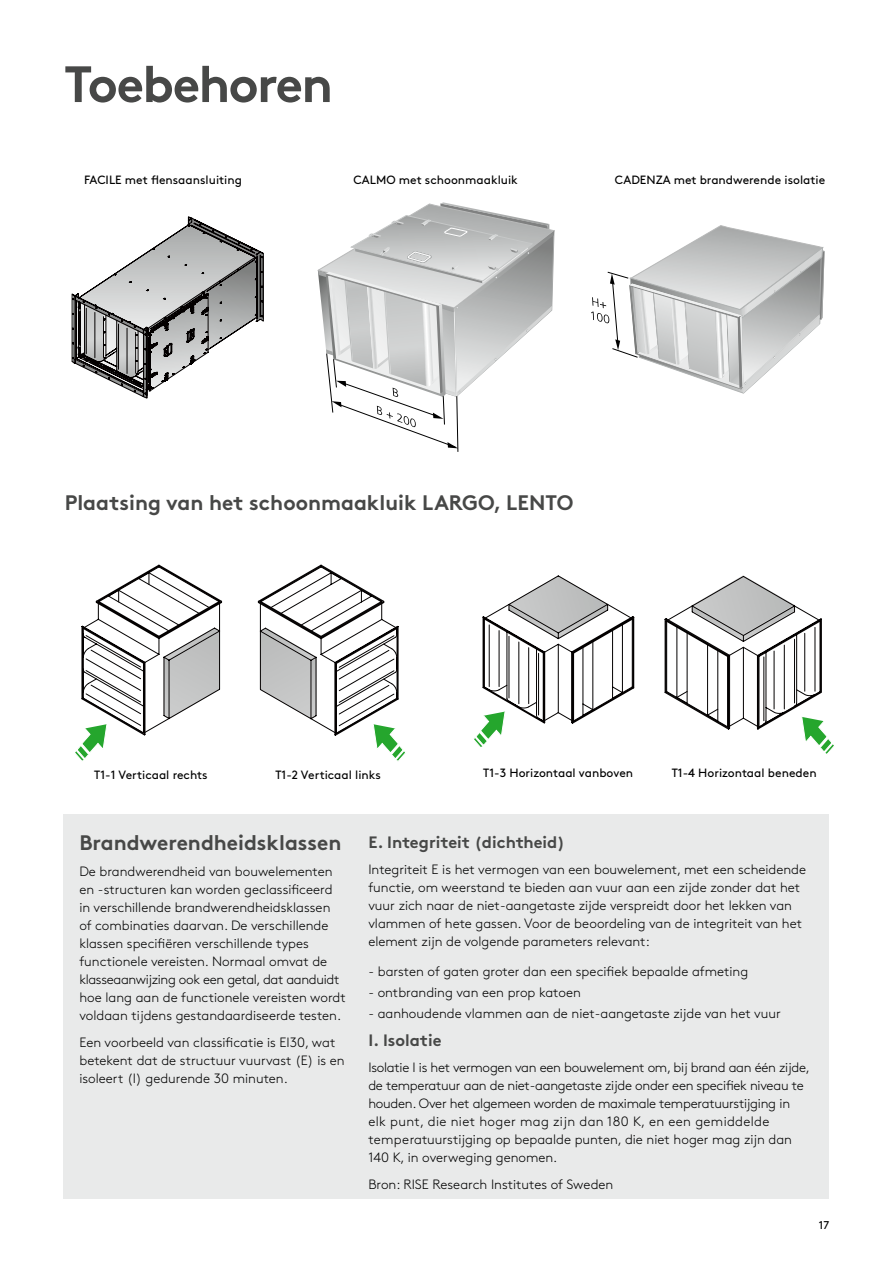
<style>
.page{position:relative;width:893px;height:1263px;background:#fff}
.page>*{position:absolute;margin:0;border:0;box-sizing:border-box;transform-origin:0 0}
.t1{font:700 51px "Swegon Brown";letter-spacing:-.03em;color:#474847}
.t2{font:700 21px "Swegon Brown";color:#474847}
.t3{font:700 16.5px "Swegon Brown";color:#474847}
.t4{font:300 13.5px/18px "Swegon Brown";color:#000}
.t5{font:300 13.5px/18px "Swegon Brown";letter-spacing:-.02em;color:#000}
.t6{font:12px "Swegon Brown";color:#000}
.t7{font:11.25px "Swegon Brown";color:#000}
</style>
<div class="page">
<div style="left:64px;top:814px;width:765px;height:385px;background:#e9eaea"></div>
<svg style="left:75px;top:564px;width:148px;height:197px"></svg>
<svg style="left:257px;top:564px;width:148px;height:197px"></svg>
<svg style="left:474px;top:575px;width:161px;height:172px"></svg>
<svg style="left:664px;top:575px;width:170px;height:179px"></svg>
<svg style="left:317px;top:202px;width:238px;height:250px"></svg>
<svg style="left:591px;top:225px;width:233px;height:168px"></svg>
<svg style="left:72px;top:216px;width:192px;height:183px"></svg>
<h1 class="t1" style="left:64px;top:43px;width:270px">Toebehoren</h1>
<p class="t6" style="left:84px;top:171px;width:159px">FACILE met flensaansluiting</p>
<p class="t6" style="left:353px;top:171px;width:166px">CALMO met schoonmaakluik</p>
<p class="t6" style="left:615px;top:171px;width:212px">CADENZA met brandwerende isolatie</p>
<h2 class="t2" style="left:65px;top:486px;width:510px">Plaatsing van het schoonmaakluik LARGO, LENTO</h2>
<p class="t6" style="left:94px;top:765px;width:115px">T1-1 Verticaal rechts</p>
<p class="t6" style="left:275px;top:765px;width:107px">T1-2 Verticaal links</p>
<p class="t6" style="left:483px;top:764px;width:151px">T1-3 Horizontaal vanboven</p>
<p class="t6" style="left:672px;top:764px;width:146px">T1-4 Horizontaal beneden</p>
<h2 class="t2" style="left:79px;top:825px;width:264px">Brandwerendheidsklassen</h2>
<p class="t4" style="left:79px;top:862px;width:268px">De brandwerendheid van bouwelementen en -structuren kan worden geclassificeerd in verschillende brandwerendheidsklassen of combinaties daarvan. De verschillende klassen specifiëren verschillende types functionele vereisten. Normaal omvat de klasseaanwijzing ook een getal, dat aanduidt hoe lang aan de functionele vereisten wordt voldaan tijdens gestandaardiseerde testen.</p>
<p class="t4" style="left:79px;top:1032px;width:267px">Een voorbeeld van classificatie is EI30, wat betekent dat de structuur vuurvast (E) is en isoleert (I) gedurende 30 minuten.</p>
<p class="t3" style="left:368px;top:1026px;width:75px">I. Isolatie</p>
<p class="t3" style="left:368px;top:829px;width:198px">E. Integriteit (dichtheid)</p>
<p class="t4" style="left:368px;top:860px;width:439px">Integriteit E is het vermogen van een bouwelement, met een scheidende functie, om weerstand te bieden aan vuur aan een zijde zonder dat het vuur zich naar de niet-aangetaste zijde verspreidt door het lekken van vlammen of hete gassen. Voor de beoordeling van de integriteit van het element zijn de volgende parameters relevant:</p>
<p class="t4" style="left:368px;top:961px;width:381px">- barsten of gaten groter dan een specifiek bepaalde afmeting</p>
<p class="t4" style="left:368px;top:982px;width:214px">- ontbranding van een prop katoen</p>
<p class="t4" style="left:368px;top:1003px;width:414px">- aanhoudende vlammen aan de niet-aangetaste zijde van het vuur</p>
<p class="t5" style="left:368px;top:1057px;width:443px">Isolatie I is het vermogen van een bouwelement om, bij brand aan één zijde, de temperatuur aan de niet-aangetaste zijde onder een specifiek niveau te houden. Over het algemeen worden de maximale temperatuurstijging in elk punt, die niet hoger mag zijn dan 180 K, en een gemiddelde temperatuurstijging op bepaalde punten, die niet hoger mag zijn dan 140 K, in overweging genomen.</p>
<p class="t4" style="left:368px;top:1174px;width:246px">Bron: RISE Research Institutes of Sweden</p>
<p class="t7" style="left:819px;top:1216px;width:12px">17</p>
</div>
